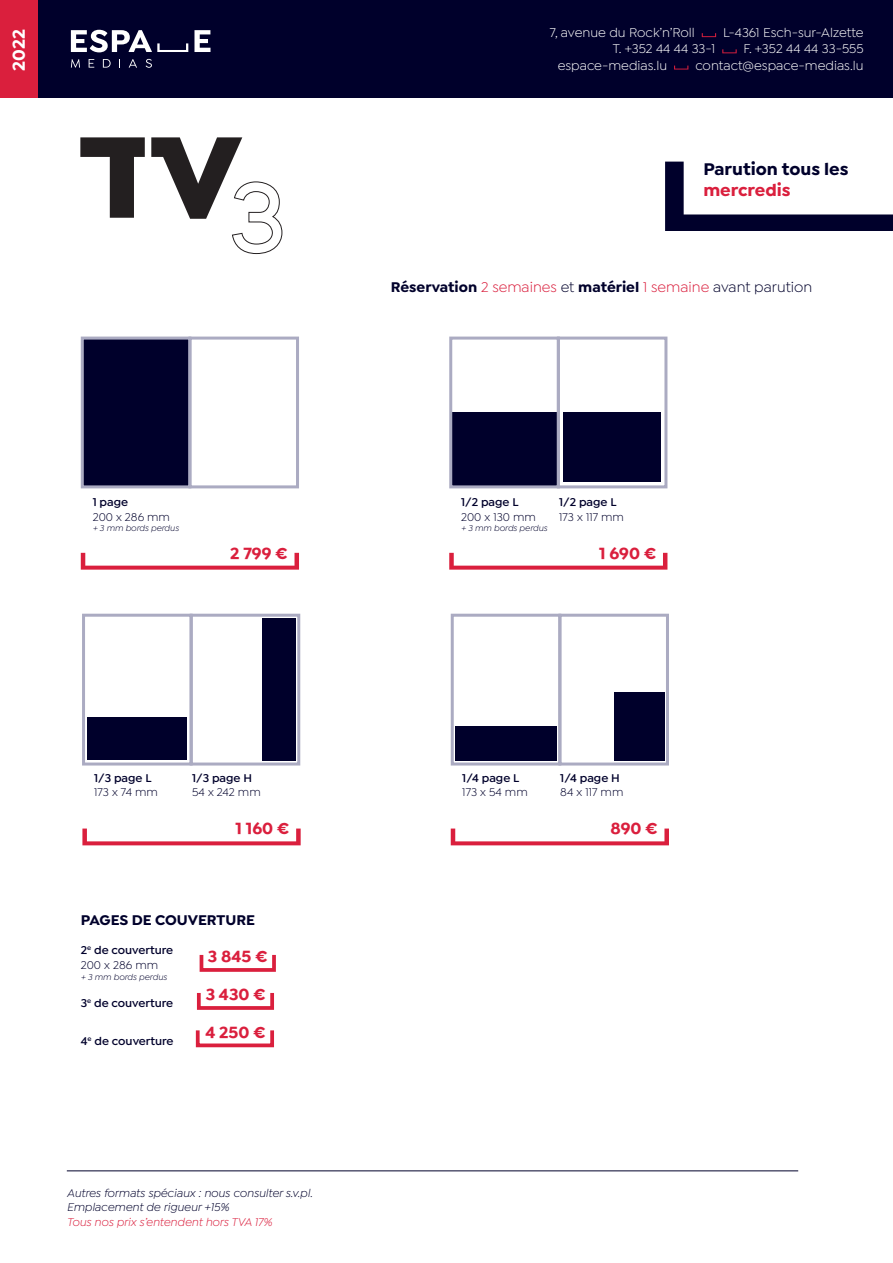
<style>
.page{position:relative;width:893px;height:1263px;background:#fff}
.page>*{position:absolute;margin:0;border:0;box-sizing:border-box;transform-origin:0 0}
.t1{font:700 18px "Isidora Sans";color:#00002b}
.t2{font:700 18px "Isidora Sans";color:#da1f3d}
.t3{font:700 18px "Isidora Sans";color:#fff}
.t4{font:700 16.95px "Isidora Sans";color:#da1f3d}
.t5{font:700 15px "Isidora Sans";color:#00002b}
.t6{font:13.5px "Isidora Sans";color:#fff}
.t7{font:600 12px/14.4px "Isidora Sans";color:#00002b}
.t8{font:italic 12px/14.4px "Isidora Sans";color:#00002b}
.t9{font:12px "Isidora Sans";color:#00002b}
.t10{font:italic 12px "Isidora Sans";color:#da1f3d}
.t11{font:italic 9px "Isidora Sans";color:#00002b}
.s1{font-weight:400;color:#da1f3d}
.s2{font-weight:400}
</style>
<div class="page">
<div style="left:37px;top:0;width:856px;height:98px;background:#00002b"></div>
<div style="left:0;top:0;width:37px;height:98px;background:#da1f3d"></div>
<svg style="left:194px;top:30px;width:16px;height:22px"></svg>
<svg style="left:71px;top:59px;width:9px;height:9px"></svg>
<svg style="left:89px;top:59px;width:5px;height:9px"></svg>
<svg style="left:103px;top:59px;width:8px;height:9px"></svg>
<svg style="left:129px;top:59px;width:8px;height:9px"></svg>
<svg style="left:146px;top:59px;width:6px;height:9px"></svg>
<svg style="left:71px;top:30px;width:117px;height:22px"></svg>
<svg style="left:702px;top:33px;width:14px;height:4px"></svg>
<svg style="left:722px;top:49px;width:15px;height:4px"></svg>
<svg style="left:674px;top:66px;width:14px;height:4px"></svg>
<div style="left:451px;top:412px;width:107px;height:75px;background:#00002b"></div>
<div style="left:455px;top:726px;width:102px;height:35px;background:#00002b"></div>
<div style="left:87px;top:717px;width:100px;height:43px;background:#00002b"></div>
<div style="left:563px;top:412px;width:98px;height:70px;background:#00002b"></div>
<div style="left:614px;top:692px;width:50px;height:69px;background:#00002b"></div>
<div style="left:262px;top:618px;width:34px;height:143px;background:#00002b"></div>
<div style="left:81px;top:337px;width:110px;height:151px;background:#00002b;border:3px solid #ababc2"></div>
<div style="left:449px;top:337px;width:111px;height:151px;border:3px solid #ababc2"></div>
<div style="left:451px;top:614px;width:110px;height:151px;border:3px solid #ababc2"></div>
<div style="left:82px;top:614px;width:111px;height:151px;border:3px solid #ababc2"></div>
<div style="left:188px;top:337px;width:111px;height:151px;border:3px solid #ababc2"></div>
<div style="left:557px;top:337px;width:110px;height:151px;border:3px solid #ababc2"></div>
<div style="left:558px;top:614px;width:111px;height:151px;border:3px solid #ababc2"></div>
<div style="left:190px;top:614px;width:110px;height:151px;border:3px solid #ababc2"></div>
<svg style="left:82px;top:828px;width:219px;height:17px"></svg>
<svg style="left:81px;top:553px;width:218px;height:17px"></svg>
<svg style="left:451px;top:828px;width:218px;height:17px"></svg>
<svg style="left:449px;top:553px;width:218px;height:17px"></svg>
<svg style="left:665px;top:162px;width:228px;height:69px"></svg>
<div style="left:200px;top:953px;width:76px;height:19px;border:4px solid #da1f3d"></div>
<div style="left:197px;top:991px;width:77px;height:19px;border:4px solid #da1f3d"></div>
<div style="left:196px;top:1028px;width:78px;height:19px;border:4px solid #da1f3d"></div>
<hr style="left:67px;top:1170px;width:731px;height:1px;background:#00002b">
<svg style="left:80px;top:137px;width:65px;height:81px"></svg>
<svg style="left:151px;top:137px;width:131px;height:117px"></svg>
<h1 class="t3" style="left:8px;top:71px;width:43px;rotate:-90deg">2022</h1>
<p class="t6" style="left:550px;top:25px;width:146px">7, avenue du Rock’n’Roll</p>
<p class="t6" style="left:723px;top:25px;width:142px">L-4361 Esch-sur-Alzette</p>
<p class="t6" style="left:613px;top:41px;width:104px">T. +352 44 44 33-1</p>
<p class="t6" style="left:744px;top:41px;width:122px">F. +352 44 44 33-555</p>
<p class="t6" style="left:558px;top:58px;width:111px">espace-medias.lu</p>
<p class="t6" style="left:695px;top:58px;width:170px">contact@espace-medias.lu</p>
<h1 class="t1" style="left:703px;top:158px;width:147px">Parution tous les</h1>
<h1 class="t2" style="left:703px;top:179px;width:89px">mercredis</h1>
<p class="t7" style="left:93px;top:495px;width:37px">1 page</p>
<p class="t9" style="left:93px;top:510px;width:79px">200 x 286 mm</p>
<p class="t11" style="left:93px;top:523px;width:88px">+ 3 mm bords perdus</p>
<p class="t4" style="left:230px;top:542px;width:59px">2 799 €</p>
<p class="t5" style="left:391px;top:278px;width:423px">Réservation <span class="s1">2 semaines</span> <span class="s2">et</span> matériel <span class="s1">1 semaine</span> <span class="s2">avant parution</span></p>
<p class="t7" style="left:461px;top:495px;width:59px">1/2 page L</p>
<p class="t9" style="left:461px;top:510px;width:76px">200 x 130 mm</p>
<p class="t11" style="left:461px;top:523px;width:88px">+ 3 mm bords perdus</p>
<p class="t7" style="left:559px;top:495px;width:59px">1/2 page L</p>
<p class="t9" style="left:559px;top:510px;width:66px">173 x 117 mm</p>
<p class="t4" style="left:599px;top:542px;width:59px">1 690 €</p>
<p class="t7" style="left:94px;top:771px;width:59px">1/3 page L</p>
<p class="t9" style="left:94px;top:786px;width:65px">173 x 74 mm</p>
<p class="t7" style="left:192px;top:771px;width:61px">1/3 page H</p>
<p class="t9" style="left:192px;top:786px;width:70px">54 x 242 mm</p>
<p class="t4" style="left:236px;top:818px;width:56px">1 160 €</p>
<p class="t5" style="left:81px;top:910px;width:176px">PAGES DE COUVERTURE</p>
<p class="t7" style="left:81px;top:943px;width:94px">2<sup>e</sup> de couverture<br><span class="s2">200 x 286 mm</span></p>
<p class="t11" style="left:81px;top:972px;width:88px">+ 3 mm bords perdus</p>
<p class="t7" style="left:81px;top:996px;width:94px">3<sup>e</sup> de couverture</p>
<p class="t7" style="left:81px;top:1033px;width:94px">4<sup>e</sup> de couverture</p>
<p class="t4" style="left:208px;top:946px;width:61px">3 845 €</p>
<p class="t4" style="left:206px;top:984px;width:62px">3 430 €</p>
<p class="t4" style="left:205px;top:1021px;width:62px">4 250 €</p>
<p class="t8" style="left:67px;top:1185px;width:247px">Autres formats spéciaux : nous consulter s.v.pl.<br>Emplacement de rigueur +15%</p>
<p class="t10" style="left:67px;top:1215px;width:207px">Tous nos prix s’entendent hors TVA 17%</p>
<p class="t7" style="left:462px;top:771px;width:58px">1/4 page L</p>
<p class="t9" style="left:462px;top:786px;width:67px">173 x 54 mm</p>
<p class="t7" style="left:560px;top:771px;width:61px">1/4 page H</p>
<p class="t9" style="left:560px;top:786px;width:65px">84 x 117 mm</p>
<p class="t4" style="left:610px;top:818px;width:49px">890 €</p>
</div>
